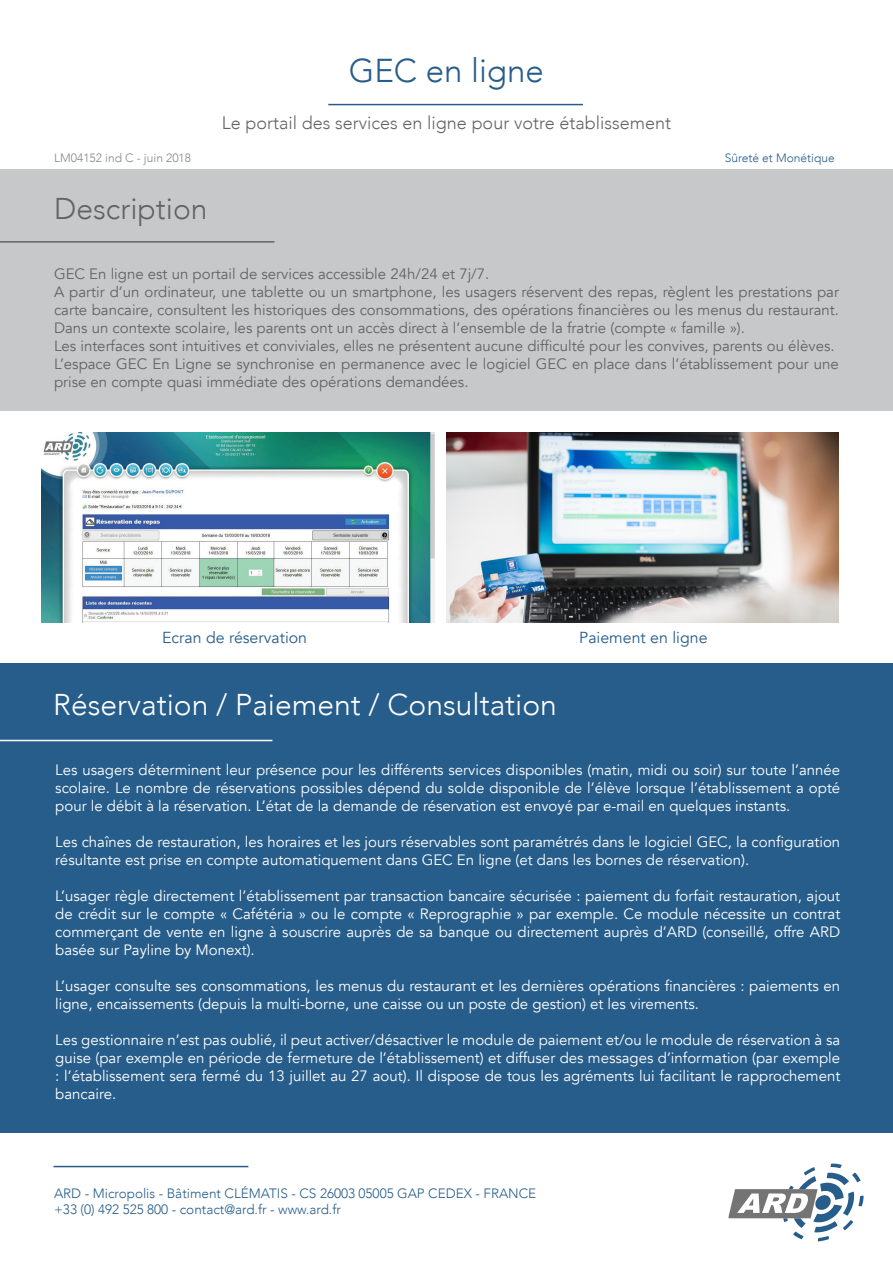
<style>
.page{position:relative;width:893px;height:1263px;background:#fff}
.page>*{position:absolute;margin:0;border:0;box-sizing:border-box;transform-origin:0 0}
.t1{font:300 33px "Avenir";color:#275d8a}
.t2{font:300 30px "Avenir";color:#fff}
.t3{font:300 30px "Avenir";color:#636366}
.t4{font:300 18px "Avenir";color:#636366}
.t5{font:15.9px "Avenir";color:#275d8a}
.t6{font:15px/18px "Avenir";color:#fff;text-align:justify}
.t7{font:15px/18px "Avenir";color:#636366;text-align:justify}
.t8{font:300 13.5px "Avenir";color:#275d8a}
.t9{font:300 12px "Avenir";color:#868787}
.t10{font:300 12px "Avenir";color:#275d8a}
</style>
<div class="page">
<div style="left:0;top:663px;width:893px;height:470px;background:#275d8a"></div>
<div style="left:0;top:169px;width:893px;height:241px;background:#c7c8ca"></div>
<hr style="left:328px;top:104px;width:255px;height:1px;background:#275d8a">
<svg style="left:729px;top:1164px;width:135px;height:77px"></svg>
<hr style="left:0;top:241px;width:274px;height:2px;background:#636366">
<hr style="left:54px;top:1166px;width:194px;height:1px;background:#275d8a">
<img style="left:446px;top:432px;width:393px;height:190px">
<hr style="left:0;top:740px;width:272px;height:1px;background:#fff">
<img style="left:42px;top:432px;width:392px;height:190px">
<p class="t1" style="left:349px;top:51px;width:197px">GEC en ligne</p>
<p class="t9" style="left:54px;top:150px;width:138px">LM04152 ind C - juin 2018</p>
<p class="t3" style="left:54px;top:191px;width:155px">Description</p>
<p class="t4" style="left:222px;top:112px;width:451px">Le portail des services en ligne pour votre établissement</p>
<p class="t10" style="left:725px;top:150px;width:112px">Sûreté et Monétique</p>
<p class="t7" style="left:54px;top:265px;width:437px">GEC En ligne est un portail de services accessible 24h/24 et 7j/7.</p>
<p class="t7" style="left:54px;top:283px;width:786px">A partir d’un ordinateur, une tablette ou un smartphone, les usagers réservent des repas, règlent les prestations par carte bancaire, consultent les historiques des consommations, des opérations financières ou les menus du restaurant.<br>Dans un contexte scolaire, les parents ont un accès direct à l’ensemble de la fratrie (compte « famille »).</p>
<p class="t7" style="left:54px;top:337px;width:782px">Les interfaces sont intuitives et conviviales, elles ne présentent aucune difficulté pour les convives, parents ou élèves.</p>
<p class="t7" style="left:54px;top:355px;width:786px">L’espace GEC En Ligne se synchronise en permanence avec le logiciel GEC en place dans l’établissement pour une prise en compte quasi immédiate des opérations demandées.</p>
<p class="t5" style="left:162px;top:628px;width:147px">Ecran de réservation</p>
<p class="t5" style="left:579px;top:628px;width:130px">Paiement en ligne</p>
<p class="t2" style="left:53px;top:686px;width:505px">Réservation / Paiement / Consultation</p>
<p class="t6" style="left:55px;top:761px;width:786px">Les usagers déterminent leur présence pour les différents services disponibles (matin, midi ou soir) sur toute l’année scolaire. Le nombre de réservations possibles dépend du solde disponible de l’élève lorsque l’établissement a opté pour le débit à la réservation. L’état de la demande de réservation est envoyé par e-mail en quelques instants.</p>
<p class="t6" style="left:55px;top:833px;width:786px">Les chaînes de restauration, les horaires et les jours réservables sont paramétrés dans le logiciel GEC, la configuration résultante est prise en compte automatiquement dans GEC En ligne (et dans les bornes de réservation).</p>
<p class="t6" style="left:55px;top:887px;width:786px">L’usager règle directement l’établissement par transaction bancaire sécurisée : paiement du forfait restauration, ajout de crédit sur le compte « Cafétéria » ou le compte « Reprographie » par exemple. Ce module nécessite un contrat commerçant de vente en ligne à souscrire auprès de sa banque ou directement auprès d’ARD (conseillé, offre ARD basée sur Payline by Monext).</p>
<p class="t6" style="left:55px;top:977px;width:786px">L’usager consulte ses consommations, les menus du restaurant et les dernières opérations financières : paiements en ligne, encaissements (depuis la multi-borne, une caisse ou un poste de gestion) et les virements.</p>
<p class="t6" style="left:55px;top:1031px;width:787px">Les gestionnaire n’est pas oublié, il peut activer/désactiver le module de paiement et/ou le module de réservation à sa guise (par exemple en période de fermeture de l’établissement) et diffuser des messages d’information (par exemple : l’établissement sera fermé du 13 juillet au 27 aout). Il dispose de tous les agréments lui facilitant le rapprochement bancaire.</p>
<p class="t8" style="left:54px;top:1185px;width:484px">ARD - Micropolis - Bâtiment CLÉMATIS - CS 26003 05005 GAP CEDEX - FRANCE</p>
<p class="t8" style="left:54px;top:1201px;width:288px">+33 (0) 492 525 800 - contact@ard.fr - www.ard.fr</p>
</div>
